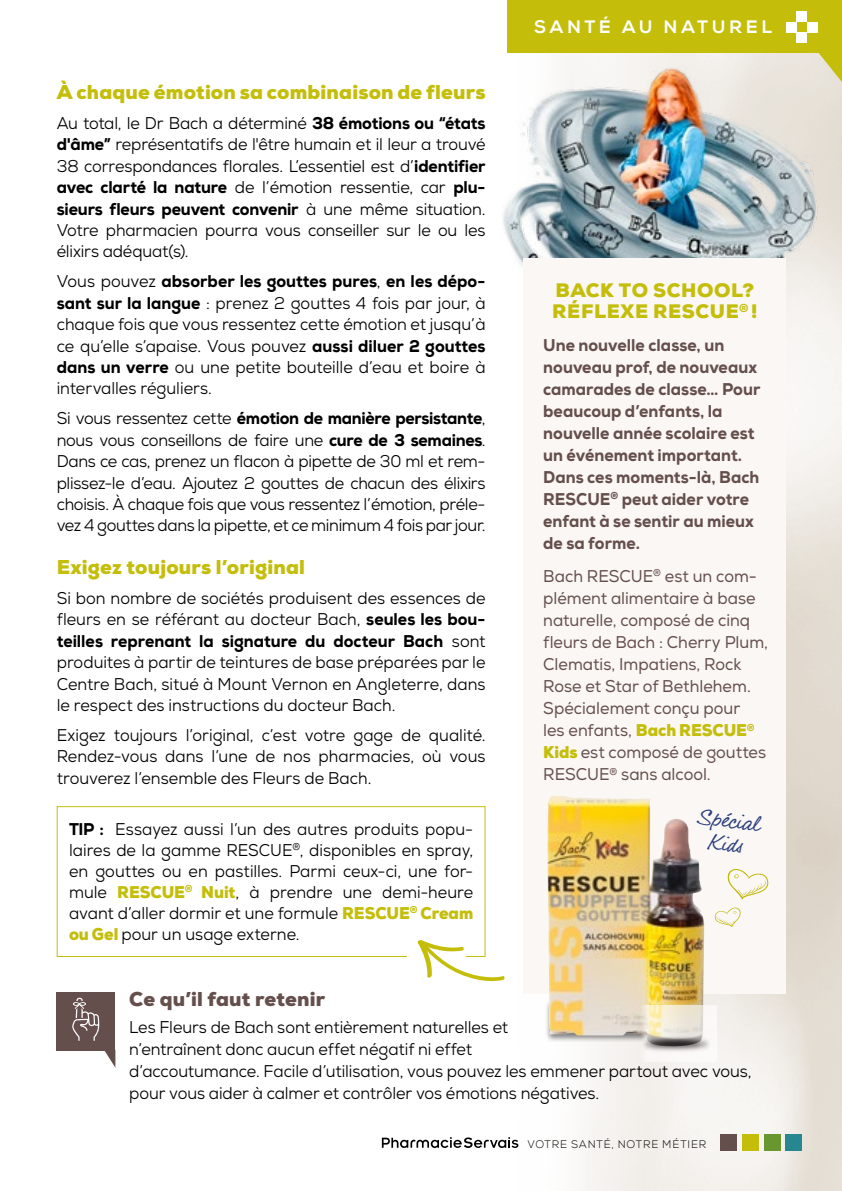
<style>
.page{position:relative;width:842px;height:1191px;background:#fff}
.page>*{position:absolute;margin:0;border:0;box-sizing:border-box;transform-origin:0 0}
.t1{font:italic 24.4px/23.6px "Narrative BF";color:#2c407d;text-align:center}
.t2{font:900 20px "Nexa";letter-spacing:.01em;color:#c4be0b}
.t3{font:900 20px "Nexa";letter-spacing:.01em;color:#654f4d}
.t4{font:900 19.4px/21.6px "Nexa";letter-spacing:.03em;color:#c4be0b}
.t5{font:800 18px "Nexa";letter-spacing:.195em;color:#fff}
.t6{font:17px/21.4px "Nexa";letter-spacing:-.005em;color:#000;text-align:justify;scale:.95 1}
.t7{font:17px/22px "Nexa";color:#654f4d;scale:.95 1}
.t8{font:800 17px/22px "Nexa";color:#654f4d;scale:.95 1}
.t9{font:300 11px "Nexa";letter-spacing:.075em;color:#000}
.s1{font-weight:800}
.s2{font-weight:900;color:#c4be0b}
</style>
<div class="page">
<img style="left:518px;top:53px;width:324px;height:1138px">
<img style="left:503px;top:59px;width:339px;height:208px">
<div style="left:57px;top:806px;width:429px;height:151px;border:1px solid #c4be0b"></div>
<div style="left:507px;top:0;width:335px;height:53px;background:#c4be0b"></div>
<svg style="left:817px;top:53px;width:25px;height:29px"></svg>
<div style="left:786px;top:22px;width:11px;height:10px;background:#fff"></div>
<div style="left:797px;top:12px;width:10px;height:10px;background:#fff"></div>
<div style="left:797px;top:32px;width:10px;height:11px;background:#fff"></div>
<div style="left:807px;top:22px;width:10px;height:10px;background:#fff"></div>
<div style="left:57px;top:991px;width:58px;height:59px;background:#654f4d"></div>
<svg style="left:104px;top:1050px;width:11px;height:17px"></svg>
<svg style="left:72px;top:997px;width:28px;height:43px"></svg>
<div style="left:523px;top:258px;width:262px;height:736px;background:#faf7f4"></div>
<img style="left:547px;top:795px;width:157px;height:252px">
<div style="left:407px;top:940px;width:59px;height:40px;background:#fff"></div>
<svg style="left:417px;top:939px;width:88px;height:43px"></svg>
<svg style="left:727px;top:869px;width:42px;height:30px"></svg>
<svg style="left:714px;top:907px;width:27px;height:20px"></svg>
<img style="left:637px;top:1005px;width:79px;height:56px">
<div style="left:764px;top:1134px;width:16px;height:17px;background:#69972f"></div>
<div style="left:785px;top:1134px;width:17px;height:17px;background:#268791"></div>
<div style="left:720px;top:1134px;width:17px;height:17px;background:#654f4d"></div>
<div style="left:742px;top:1134px;width:17px;height:17px;background:#c4be0b"></div>
<svg style="left:382px;top:1137px;width:136px;height:11px"></svg>
<p class="t2" style="left:57px;top:79px;width:430px">À chaque émotion sa combinaison de fleurs</p>
<p class="t6" style="left:57px;top:112px;width:453px">Au total, le Dr Bach a déterminé <span class="s1">38 émotions ou “états d'âme”</span> représentatifs de l'être humain et il leur a trouvé 38 correspondances florales. L’essentiel est d’<span class="s1">identifier avec clarté la nature</span> de l’émotion ressentie, car <span class="s1">plu&shy;sieurs fleurs peuvent convenir</span> à une même situation.<br>Votre pharmacien pourra vous conseiller sur le ou les élixirs adéquat(s).</p>
<p class="t6" style="left:57px;top:271px;width:453px">Vous pouvez <span class="s1">absorber les gouttes pures</span>, <span class="s1">en les dépo&shy;sant sur la langue</span> : prenez 2 gouttes 4 fois par jour, à chaque fois que vous ressentez cette émotion et jusqu’à ce qu’elle s’apaise. Vous pouvez <span class="s1">aussi diluer 2 gouttes dans un verre</span> ou une petite bouteille d’eau et boire à intervalles réguliers.</p>
<p class="t6" style="left:57px;top:408px;width:453px">Si vous ressentez cette <span class="s1">émotion de manière persistante</span>, nous vous conseillons de faire une <span class="s1">cure de 3 semaines</span>.<br>Dans ce cas, prenez un flacon à pipette de 30 ml et rem&shy;plissez-le d’eau. Ajoutez 2 gouttes de chacun des élixirs choisis. À chaque fois que vous ressentez l’émotion, préle&shy;vez 4 gouttes dans la pipette, et ce minimum 4 fois par jour.</p>
<p class="t2" style="left:57px;top:554px;width:250px">Exigez toujours l’original</p>
<p class="t6" style="left:57px;top:587px;width:453px">Si bon nombre de sociétés produisent des essences de fleurs en se référant au docteur Bach, <span class="s1">seules les bou&shy;teilles reprenant la signature du docteur Bach</span> sont produites à partir de teintures de base préparées par le Centre Bach, situé à Mount Vernon en Angleterre, dans le respect des instructions du docteur Bach.</p>
<p class="t6" style="left:57px;top:724px;width:453px">Exigez toujours l’original, c’est votre gage de qualité.<br>Rendez-vous dans l’une de nos pharmacies, où vous trouverez l’ensemble des Fleurs de Bach.</p>
<p class="t6" style="left:69px;top:818px;width:427px"><span class="s1">TIP :</span> Essayez aussi l’un des autres produits popu&shy;laires de la gamme RESCUE<sup>®</sup>, disponibles en spray, en gouttes ou en pastilles. Parmi ceux-ci, une for&shy;mule <span class="s2">RESCUE</span><sup>®</sup> <span class="s2">Nuit</span>, à prendre une demi-heure avant d’aller dormir et une formule <span class="s2">RESCUE</span><sup>®</sup> <span class="s2">Cream ou Gel</span> pour un usage externe.</p>
<p class="t5" style="left:534px;top:16px;width:239px">SANTÉ AU NATUREL</p>
<p class="t4" style="left:552px;top:279px;width:207px">BACK TO SCHOOL?<br>RÉFLEXE RESCUE<sup>®</sup> !</p>
<p class="t8" style="left:543px;top:334px;width:230px">Une nouvelle classe, un nouveau prof, de nouveaux camarades de classe… Pour beaucoup d’enfants, la nouvelle année scolaire est un événement important.<br>Dans ces moments-là, Bach<br>RESCUE<sup>®</sup> peut aider votre enfant à se sentir au mieux de sa forme.</p>
<p class="t7" style="left:543px;top:565px;width:238px">Bach RESCUE<sup>®</sup> est un com&shy;plément alimentaire à base naturelle, composé de cinq fleurs de Bach : Cherry Plum,<br>Clematis, Impatiens, Rock<br>Rose et Star of Bethlehem.<br>Spécialement conçu pour<br>les enfants, <span class="s2">Bach RESCUE</span><sup>®<br></sup><span class="s2">Kids</span> est composé de gouttes<br>RESCUE<sup>®</sup> sans alcool.</p>
<h1 class="t1" style="left:698px;top:803px;width:66px;rotate:7deg">Spécial<br>Kids</h1>
<p class="t3" style="left:129px;top:985px;width:198px">Ce qu’il faut retenir</p>
<p class="t6" style="left:129px;top:1016px;width:657px;line-height:22px;text-align:left">Les Fleurs de Bach sont entièrement naturelles et<br>n’entraînent donc aucun effet négatif ni effet<br>d’accoutumance. Facile d’utilisation, vous pouvez les emmener partout avec vous, pour vous aider à calmer et contrôler vos émotions négatives.</p>
<p class="t9" style="left:527px;top:1137px;width:180px">VOTRE SANTÉ, NOTRE MÉTIER</p>
</div>
